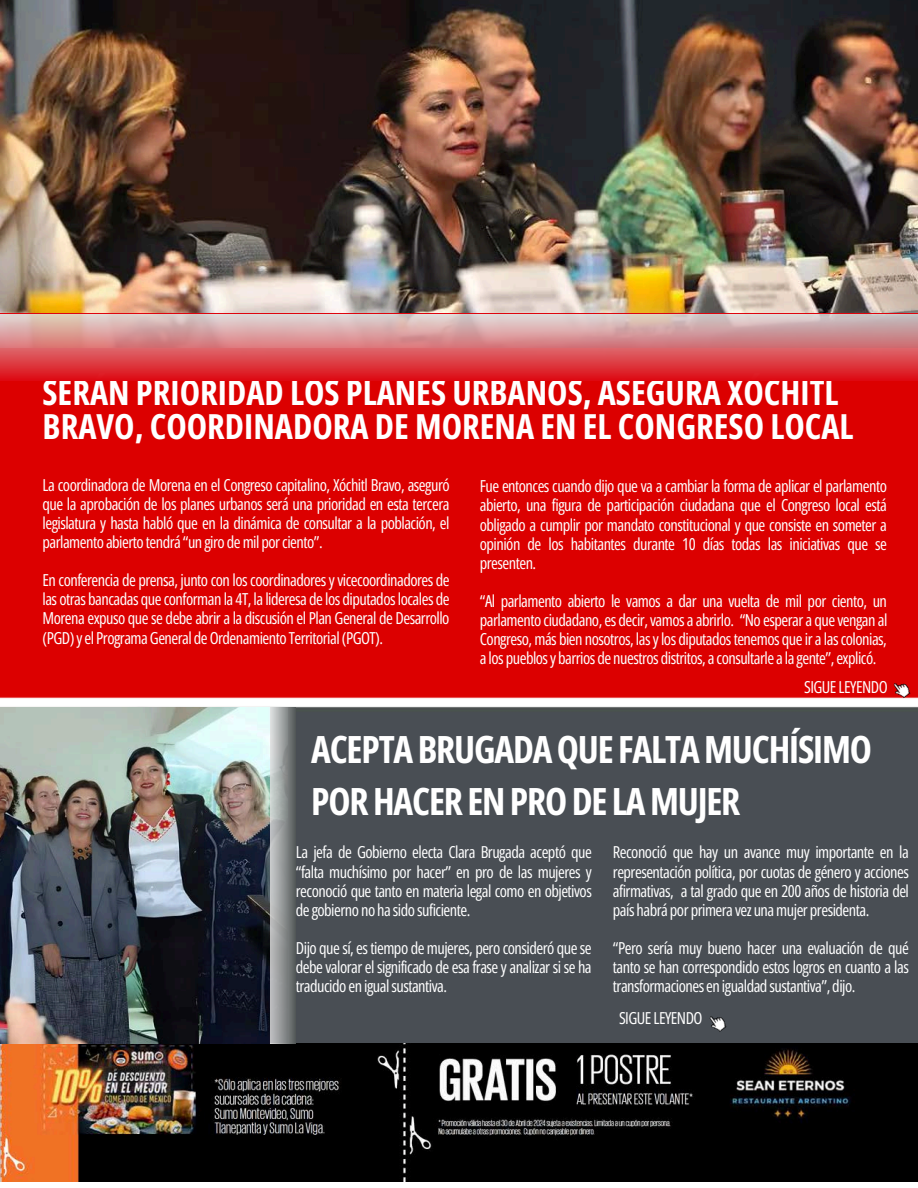
<style>
.page{position:relative;width:918px;height:1188px;background:#fff}
.page>*{position:absolute;margin:0;border:0;box-sizing:border-box;transform-origin:0 0}
.t1{font:700 37.5px/51.8px "Open Sans Condensed";letter-spacing:-.03em;color:#fff}
.t2{font:700 34.5px/33.8px "Open Sans Condensed";color:#fff}
.t3{font:16.5px/19.2px "Open Sans Condensed";letter-spacing:-.03em;color:#fff;text-align:justify}
</style>
<div class="page">
<img style="left:0;top:381px;width:918px;height:801px">
<img style="left:886px;top:675px;width:32px;height:30px">
<img style="left:0;top:0;width:918px;height:314px">
<img style="left:702px;top:1009px;width:32px;height:30px">
<img style="left:0;top:708px;width:270px;height:335px">
<svg style="left:270px;top:708px;width:26px;height:335px"></svg>
<svg style="left:0;top:314px;width:918px;height:67px"></svg>
<h2 class="t2" style="left:43px;top:375px;width:813px">SERÁN PRIORIDAD LOS PLANES URBANOS, ASEGURA XÓCHITL<br>BRAVO, COORDINADORA DE MORENA EN EL CONGRESO LOCAL</h2>
<p class="t3" style="left:480px;top:476px;width:409px">Fue entonces cuando dijo que va a cambiar la forma de aplicar el parlamento abierto, una figura de participación ciudadana que el Congreso local está obligado a cumplir por mandato constitucional y que consiste en someter a opinión de los habitantes durante 10 días todas las iniciativas que se presenten.</p>
<p class="t3" style="left:480px;top:591px;width:409px">“Al parlamento abierto le vamos a dar una vuelta de mil por ciento, un parlamento ciudadano, es decir, vamos a abrirlo. “No esperar a que vengan al Congreso, más bien nosotros, las y los diputados tenemos que ir a las colonias, a los pueblos y barrios de nuestros distritos, a consultarle a la gente”, explicó.</p>
<h1 class="t3" style="left:43px;top:475px;width:409px">La coordinadora de Morena en el Congreso capitalino, Xóchitl Bravo, aseguró que la aprobación de los planes urbanos será una prioridad en esta tercera legislatura y hasta habló que en la dinámica de consultar a la población, el parlamento abierto tendrá “un giro de mil por ciento”.</h1>
<p class="t3" style="left:43px;top:570px;width:409px">En conferencia de prensa, junto con los coordinadores y vicecoordinadores de las otras bancadas que conforman la 4T, la lideresa de los diputados locales de Morena expuso que se debe abrir a la discusión el Plan General de Desarrollo (PGD) y el Programa General de Ordenamiento Territorial (PGOT).</p>
<p class="t3" style="left:804px;top:677px;width:85px">SIGUE LEYENDO</p>
<p class="t1" style="left:311px;top:723px;width:562px">ACEPTA BRUGADA QUE FALTA MUCHÍSIMO<br>POR HACER EN PRO DE LA MUJER</p>
<p class="t3" style="left:296px;top:842px;width:298px">La jefa de Gobierno electa Clara Brugada aceptó que “falta muchísimo por hacer” en pro de las mujeres y reconoció que tanto en materia legal como en objetivos de gobierno no ha sido suficiente.</p>
<p class="t3" style="left:296px;top:938px;width:297px">Dijo que sí, es tiempo de mujeres, pero consideró que se debe valorar el significado de esa frase y analizar si se ha traducido en igual sustantiva.</p>
<p class="t3" style="left:613px;top:842px;width:298px">Reconoció que hay un avance muy importante en la representación política, por cuotas de género y acciones afirmativas, a tal grado que en 200 años de historia del</p>
<p class="t3" style="left:613px;top:900px;width:258px">país habrá por primera vez una mujer presidenta.</p>
<p class="t3" style="left:613px;top:938px;width:297px">“Pero sería muy bueno hacer una evaluación de qué tanto se han correspondido estos logros en cuanto a las transformaciones en igualdad sustantiva”, dijo.</p>
<p class="t3" style="left:619px;top:1008px;width:85px">SIGUE LEYENDO</p>
</div>
